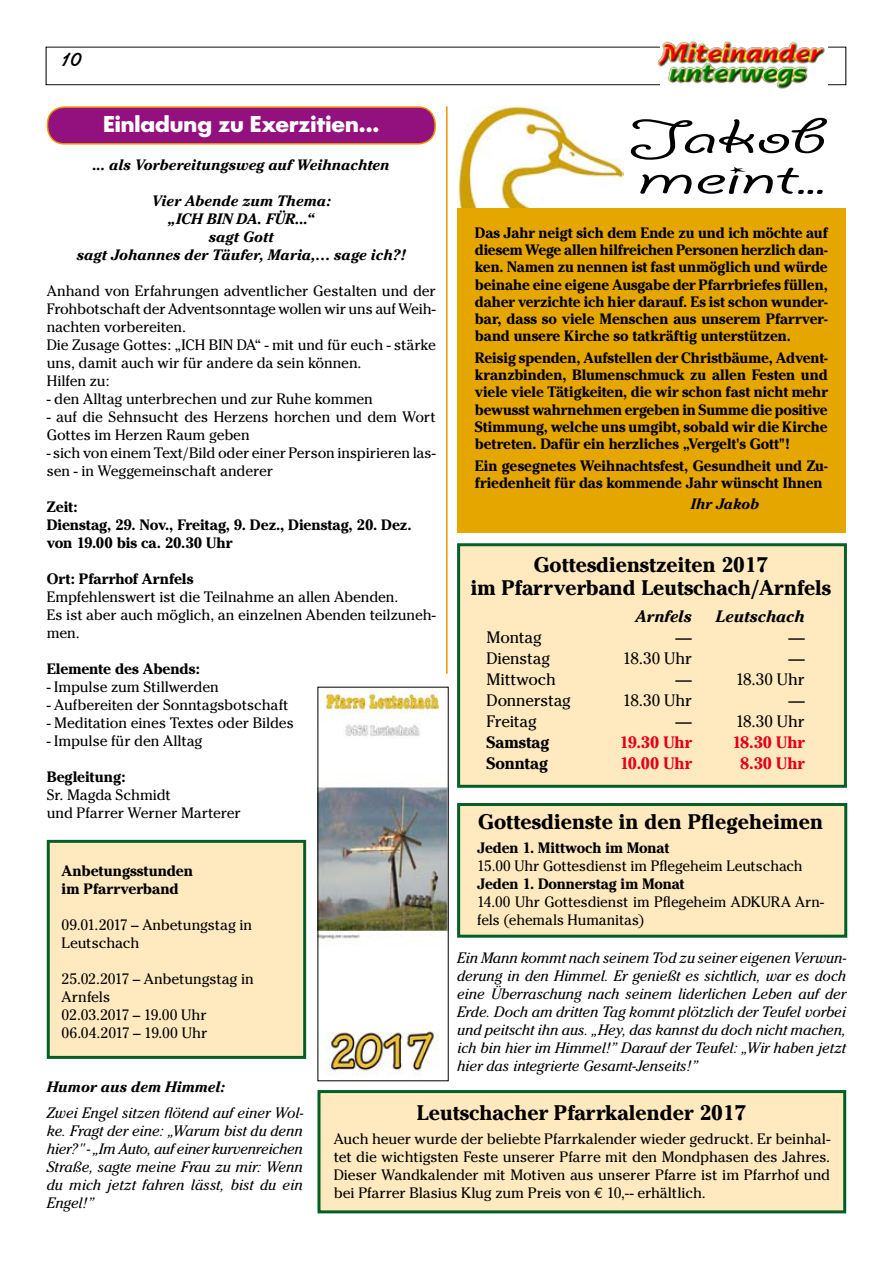
<style>
.page{position:relative;width:893px;height:1263px;background:#fff}
.page>*{position:absolute;margin:0;border:0;box-sizing:border-box;transform-origin:0 0}
.t1{font:54px/40.5px "Giddyup Std";letter-spacing:-.02em;color:#000;scale:2 1}
.t2{font:700 24.3px "Swing";color:#000;scale:1.1 1}
.t3{font:700 24px "Futura No 2 D";color:#fff}
.t4{font:700 21px/22.5px "Cheltenham";color:#000;text-align:center}
.t5{font:16.5px "Cheltenham";letter-spacing:-.01em;color:#000}
.t6{font:700 16.5px "Cheltenham";letter-spacing:-.005em;color:#e2001a}
.t7{font:italic 700 16.5px "Cheltenham";letter-spacing:-.015em;color:#000}
.t8{font:700 16.5px "Cheltenham";color:#000}
.t9{font:15px/18px "Cheltenham";letter-spacing:-.005em;color:#000}
.t10{font:700 15px/17.2px "Cheltenham";letter-spacing:-.005em;color:#000}
.t11{font:italic 15px/18px "Cheltenham";letter-spacing:-.01em;color:#000;text-align:justify}
.t12{font:italic 700 15px/18px "Cheltenham";letter-spacing:-.01em;color:#000;text-align:center}
.s1{font-family:"Euro Mono"}
</style>
<div class="page">
<img style="left:646px;top:41px;width:183px;height:48px">
<hr style="left:446px;top:106px;width:2px;height:568px;background:#f29400">
<div style="left:48px;top:107px;width:387px;height:37px;background:#93117e;border-radius:17px"></div>
<div style="left:47px;top:106px;width:389px;height:39px;border:2px solid #f29400;border-radius:17px"></div>
<img style="left:458px;top:106px;width:165px;height:102px">
<div style="left:457px;top:208px;width:389px;height:325px;background:#e6a600"></div>
<div style="left:457px;top:803px;width:390px;height:135px;background:#ffe9bf;border:3px solid #005f25"></div>
<div style="left:457px;top:543px;width:390px;height:245px;background:#ffe9bf;border:3px solid #005f25"></div>
<div style="left:317px;top:1090px;width:529px;height:123px;background:#ffe9bf;border:3px solid #005f25"></div>
<div style="left:47px;top:840px;width:259px;height:219px;background:#ffe9bf;border:3px solid #005f25"></div>
<img style="left:319px;top:689px;width:128px;height:386px">
<h2 class="t2" style="left:62px;top:44px;width:20px">10</h2>
<h3 class="t3" style="left:103px;top:110px;width:278px">Einladung zu Exerzitien...</h3>
<h1 class="t1" style="left:629px;top:119px;width:100px">Jakob meint...</h1>
<p class="t10" style="left:475px;top:224px;width:354px;text-align:justify">Das Jahr neigt sich dem Ende zu und ich möchte auf diesem Wege allen hilfreichen Personen herzlich dan&shy;ken. Namen zu nennen ist fast unmöglich und würde beinahe eine eigene Ausgabe der Pfarrbriefes füllen, daher verzichte ich hier darauf. Es ist schon wunder&shy;bar, dass so viele Menschen aus unserem Pfarrver&shy;band unsere Kirche so tatkräftig unterstützen.</p>
<p class="t10" style="left:475px;top:349px;width:354px;text-align:justify">Reisig spenden, Aufstellen der Christbäume, Advent&shy;kranzbinden, Blumenschmuck zu allen Festen und viele viele Tätigkeiten, die wir schon fast nicht mehr bewusst wahrnehmen ergeben in Summe die positive Stimmung, welche uns umgibt, sobald wir die Kirche betreten. Dafür ein herzliches „Vergelt's Gott"!</p>
<p class="t10" style="left:475px;top:457px;width:354px">Ein gesegnetes Weihnachtsfest, Gesundheit und Zu&shy;friedenheit für das kommende Jahr wünscht Ihnen</p>
<p class="t12" style="left:691px;top:495px;width:70px">Ihr Jakob</p>
<p class="t12" style="left:93px;top:155px;width:299px">... als Vorbereitungsweg auf Weihnachten</p>
<p class="t12" style="left:77px;top:191px;width:331px">Vier Abende zum Thema:<br>„ICH BIN DA. FÜR...“<br>sagt Gott<br>sagt Johannes der Täufer, Maria,… sage ich?!</p>
<p class="t9" style="left:47px;top:281px;width:391px">Anhand von Erfahrungen adventlicher Gestalten und der Frohbotschaft der Adventsonntage wollen wir uns auf Weih&shy;nachten vorbereiten.<br>Die Zusage Gottes: „ICH BIN DA“ - mit und für euch - stärke uns, damit auch wir für andere da sein können.<br>Hilfen zu:</p>
<p class="t9" style="left:47px;top:389px;width:328px">- den Alltag unterbrechen und zur Ruhe kommen</p>
<p class="t9" style="left:47px;top:407px;width:391px">- auf die Sehnsucht des Herzens horchen und dem Wort<br>Gottes im Herzen Raum geben</p>
<p class="t9" style="left:47px;top:443px;width:391px">- sich von einem Text/Bild oder einer Person inspirieren las&shy;sen - in Weggemeinschaft anderer</p>
<p class="t10" style="left:47px;top:497px;width:366px;line-height:18px">Zeit:<br>Dienstag, 29. Nov., Freitag, 9. Dez., Dienstag, 20. Dez. von 19.00 bis ca. 20.30 Uhr</p>
<p class="t10" style="left:47px;top:570px;width:148px">Ort: Pfarrhof Arnfels</p>
<p class="t9" style="left:47px;top:587px;width:391px">Empfehlenswert ist die Teilnahme an allen Abenden.<br>Es ist aber auch möglich, an einzelnen Abenden teilzuneh&shy;men.</p>
<p class="t10" style="left:47px;top:660px;width:155px">Elemente des Abends:</p>
<p class="t9" style="left:47px;top:677px;width:174px">- Impulse zum Stillwerden</p>
<p class="t9" style="left:47px;top:695px;width:243px">- Aufbereiten der Sonntagsbotschaft</p>
<p class="t9" style="left:47px;top:713px;width:249px">- Meditation eines Textes oder Bildes</p>
<p class="t9" style="left:47px;top:731px;width:157px">- Impulse für den Alltag</p>
<p class="t10" style="left:47px;top:768px;width:80px">Begleitung:</p>
<p class="t9" style="left:47px;top:785px;width:196px">Sr. Magda Schmidt<br>und Pfarrer Werner Marterer</p>
<h3 class="t4" style="left:471px;top:553px;width:362px">Gottesdienstzeiten 2017<br>im Pfarrverband Leutschach/Arnfels</h3>
<p class="t7" style="left:635px;top:606px;width:58px">Arnfels</p>
<p class="t7" style="left:716px;top:606px;width:91px">Leutschach</p>
<p class="t5" style="left:487px;top:627px;width:56px">Montag</p>
<p class="t5" style="left:676px;top:627px;width:18px">—</p>
<p class="t5" style="left:788px;top:627px;width:18px">—</p>
<p class="t5" style="left:487px;top:648px;width:65px">Dienstag</p>
<p class="t5" style="left:623px;top:648px;width:71px">18.30 Uhr</p>
<p class="t5" style="left:788px;top:648px;width:18px">—</p>
<p class="t5" style="left:487px;top:669px;width:71px">Mittwoch</p>
<p class="t5" style="left:676px;top:669px;width:18px">—</p>
<p class="t5" style="left:736px;top:669px;width:71px">18.30 Uhr</p>
<p class="t5" style="left:487px;top:690px;width:86px">Donnerstag</p>
<p class="t5" style="left:623px;top:690px;width:71px">18.30 Uhr</p>
<p class="t5" style="left:788px;top:690px;width:18px">—</p>
<p class="t5" style="left:487px;top:711px;width:52px">Freitag</p>
<p class="t5" style="left:675px;top:711px;width:18px">—</p>
<p class="t5" style="left:736px;top:711px;width:71px">18.30 Uhr</p>
<p class="t8" style="left:487px;top:732px;width:64px">Samstag</p>
<p class="t6" style="left:620px;top:732px;width:74px">19.30 Uhr</p>
<p class="t6" style="left:732px;top:732px;width:74px">18.30 Uhr</p>
<p class="t8" style="left:487px;top:753px;width:63px">Sonntag</p>
<p class="t6" style="left:620px;top:753px;width:74px">10.00 Uhr</p>
<p class="t6" style="left:740px;top:753px;width:66px">8.30 Uhr</p>
<h3 class="t4" style="left:478px;top:811px;width:346px">Gottesdienste in den Pflegeheimen</h3>
<p class="t10" style="left:62px;top:862px;width:133px;line-height:18px">Anbetungsstunden im Pfarrverband</p>
<p class="t9" style="left:62px;top:916px;width:192px">09.01.2017 – Anbetungstag in<br>Leutschach</p>
<p class="t9" style="left:62px;top:970px;width:194px">25.02.2017 – Anbetungstag in<br>Arnfels<br>02.03.2017 – 19.00 Uhr<br>06.04.2017 – 19.00 Uhr</p>
<p class="t12" style="left:47px;top:1078px;width:180px">Humor aus dem Himmel:</p>
<p class="t11" style="left:47px;top:1104px;width:258px">Zwei Engel sitzen flötend auf einer Wol&shy;ke. Fragt der eine: „Warum bist du denn hier?" - „Im Auto, auf einer kurvenreichen Straße, sagte meine Frau zu mir: Wenn du mich jetzt fahren lässt, bist du ein Engel!”</p>
<p class="t10" style="left:477px;top:839px;width:194px">Jeden 1. Mittwoch im Monat</p>
<p class="t9" style="left:477px;top:856px;width:327px">15.00 Uhr Gottesdienst im Pflegeheim Leutschach</p>
<p class="t10" style="left:477px;top:875px;width:209px">Jeden 1. Donnerstag im Monat</p>
<p class="t9" style="left:477px;top:892px;width:348px">14.00 Uhr Gottesdienst im Pflegeheim ADKURA Arn&shy;fels (ehemals Humanitas)</p>
<p class="t11" style="left:457px;top:949px;width:391px">Ein Mann kommt nach seinem Tod zu seiner eigenen Verwun&shy;derung in den Himmel. Er genießt es sichtlich, war es doch eine Überraschung nach seinem liderlichen Leben auf der Erde. Doch am dritten Tag kommt plötzlich der Teufel vorbei und peitscht ihn aus. „Hey, das kannst du doch nicht machen, ich bin hier im Himmel!” Darauf der Teufel: „Wir haben jetzt hier das integrierte Gesamt-Jenseits!”</p>
<h3 class="t4" style="left:417px;top:1101px;width:331px">Leutschacher Pfarrkalender 2017</h3>
<p class="t9" style="left:334px;top:1129px;width:498px;text-align:justify">Auch heuer wurde der beliebte Pfarrkalender wieder gedruckt. Er beinhal&shy;tet die wichtigsten Feste unserer Pfarre mit den Mondphasen des Jahres.<br>Dieser Wandkalender mit Motiven aus unserer Pfarre ist im Pfarrhof und bei Pfarrer Blasius Klug zum Preis von <span class="s1">e</span> 10,-- erhältlich.</p>
</div>
